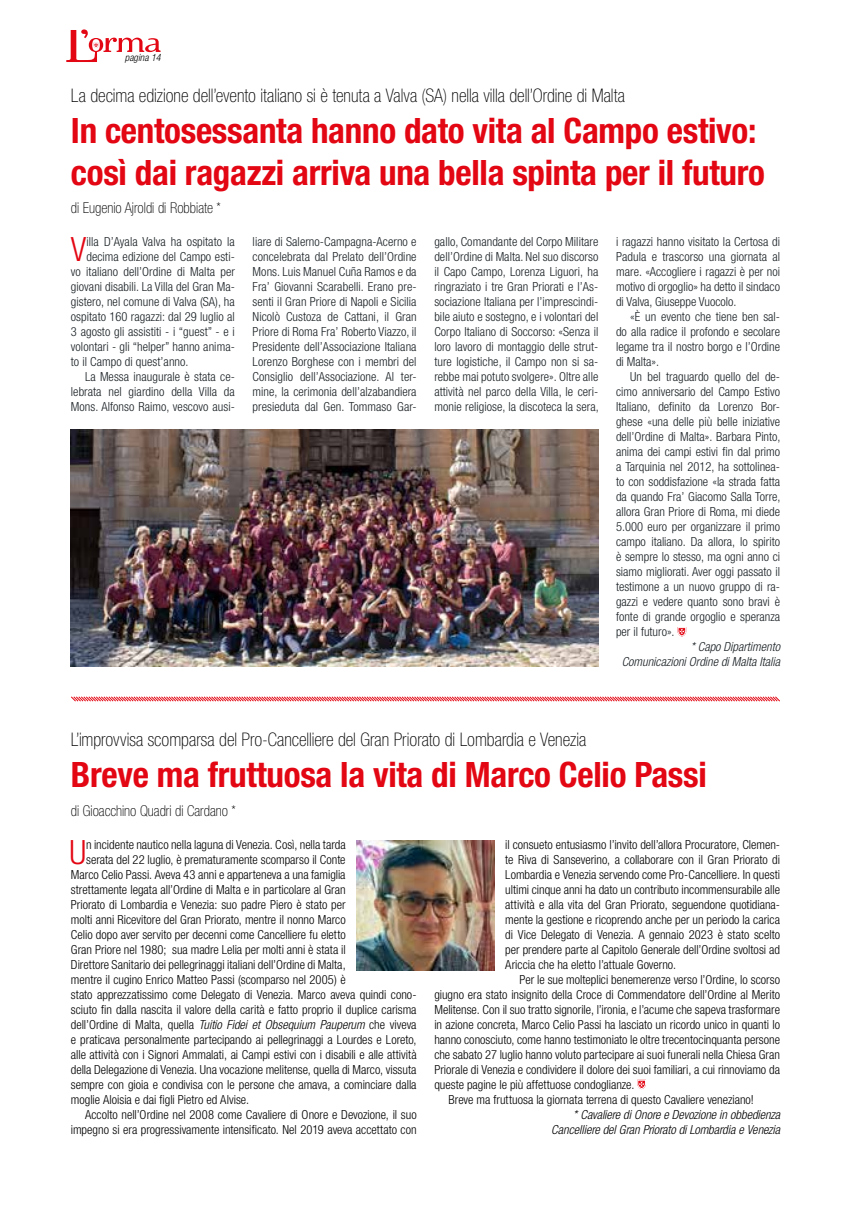
<style>
.page{position:relative;width:851px;height:1205px;background:#fff}
.page>*{position:absolute;margin:0;border:0;box-sizing:border-box;transform-origin:0 0}
.t1{font:700 condensed 35px/41.2px "Helvetica Neue LT Std";letter-spacing:-.01em;color:#e30613}
.t2{font:300 condensed 33.5px "Helvetica Neue LT Std";color:#e30613}
.t3{font:100 condensed 18.75px "Helvetica Neue LT Std";color:#000}
.t4{font:100 condensed 15px "Helvetica Neue LT Std";color:#000}
.t5{font:300 condensed 12.5px/15px "Helvetica Neue LT Std";color:#000;text-align:justify}
.t6{font:300 condensed 12.5px/15px "Helvetica Neue LT Std";letter-spacing:.005em;color:#192024;text-align:justify}
.t7{font:italic 300 condensed 12.5px/15px "Helvetica Neue LT Std";color:#000;text-align:right}
.t8{font:italic 300 condensed 12.5px/15px "Helvetica Neue LT Std";color:#192024;text-align:right}
.t9{font:italic 300 condensed 10px "Helvetica Neue LT Std";color:#000}
.s1{font-style:italic}
</style>
<div class="page">
<svg style="left:66px;top:29px;width:94px;height:33px"></svg>
<svg style="left:71px;top:696px;width:709px;height:6px"></svg>
<svg style="left:637px;top:1080px;width:9px;height:9px"></svg>
<img style="left:356px;top:840px;width:138px;height:130px">
<img style="left:71px;top:429px;width:527px;height:237px">
<svg style="left:677px;top:627px;width:9px;height:9px"></svg>
<p class="t9" style="left:125px;top:52px;width:37px">pagina 14</p>
<h3 class="t3" style="left:71px;top:85px;width:555px">La decima edizione dell’evento italiano si è tenuta a Valva (SA) nella villa dell’Ordine di Malta</h3>
<h1 class="t1" style="left:71px;top:110px;width:695px">In centosessanta hanno dato vita al Campo estivo: così dai ragazzi arriva una bella spinta per il futuro</h1>
<p class="t4" style="left:71px;top:199px;width:151px">di Eugenio Ajroldi di Robbiate *</p>
<h2 class="t2" style="left:71px;top:230px;width:17px">V</h2>
<p class="t6" style="left:86px;top:234px;width:150px">illa D’Ayala Valva ha ospitato la</p>
<p class="t6" style="left:252px;top:234px;width:165px">liare di Salerno-Campagna-Acerno e concelebrata dal Prelato dell’Ordine Mons. Luis Manuel Cuña Ramos e da Fra’ Giovanni Scarabelli. Erano pre&shy;senti il Gran Priore di Napoli e Sicilia Nicolò Custoza de Cattani, il Gran Priore di Roma Fra’ Roberto Viazzo, il Presidente dell’Associazione Italiana Lorenzo Borghese con i membri del Consiglio dell’Associazione. Al ter&shy;mine, la cerimonia dell’alzabandiera presieduta dal Gen. Tommaso Gar-</p>
<p class="t6" style="left:434px;top:234px;width:166px">gallo, Comandante del Corpo Militare dell’Ordine di Malta. Nel suo discorso il Capo Campo, Lorenza Liguori, ha ringraziato i tre Gran Priorati e l’As&shy;sociazione Italiana per l’imprescindi&shy;bile aiuto e sostegno, e i volontari del Corpo Italiano di Soccorso: «Senza il loro lavoro di montaggio delle strut&shy;ture logistiche, il Campo non si sa&shy;rebbe mai potuto svolgere». Oltre alle attività nel parco della Villa, le ceri&shy;monie religiose, la discoteca la sera,</p>
<p class="t6" style="left:616px;top:234px;width:165px">i ragazzi hanno visitato la Certosa di Padula e trascorso una giornata al mare. «Accogliere i ragazzi è per noi motivo di orgoglio» ha detto il sindaco di Valva, Giuseppe Vuocolo.</p>
<p class="t6" style="left:86px;top:249px;width:150px">decima edizione del Campo esti-</p>
<p class="t6" style="left:71px;top:264px;width:165px">vo italiano dell’Ordine di Malta per</p>
<p class="t6" style="left:71px;top:279px;width:165px">giovani disabili. La Villa del Gran Ma-</p>
<p class="t6" style="left:71px;top:294px;width:165px">gistero, nel comune di Valva (SA), ha</p>
<p class="t6" style="left:71px;top:309px;width:165px">ospitato 160 ragazzi: dal 29 luglio al</p>
<p class="t6" style="left:71px;top:324px;width:165px">3 agosto gli assistiti - i “guest” - e i</p>
<p class="t6" style="left:71px;top:339px;width:165px">volontari - gli “helper” hanno anima-</p>
<p class="t6" style="left:71px;top:354px;width:119px">to il Campo di quest’anno.</p>
<p class="t6" style="left:85px;top:369px;width:151px">La Messa inaugurale è stata ce-</p>
<p class="t6" style="left:71px;top:384px;width:165px">lebrata nel giardino della Villa da</p>
<p class="t6" style="left:71px;top:399px;width:165px">Mons. Alfonso Raimo, vescovo ausi-</p>
<p class="t6" style="left:616px;top:309px;width:165px;text-indent:14px">«È un evento che tiene ben sal&shy;do alla radice il profondo e secolare legame tra il nostro borgo e l’Ordine di Malta».</p>
<p class="t6" style="left:616px;top:369px;width:166px;text-indent:14px">Un bel traguardo quello del de&shy;cimo anniversario del Campo Estivo Italiano, definito da Lorenzo Bor&shy;ghese «una delle più belle iniziative dell’Ordine di Malta». Barbara Pinto, anima dei campi estivi fin dal primo a Tarquinia nel 2012, ha sottolinea&shy;to con soddisfazione «la strada fatta da quando Fra’ Giacomo Salla Torre, allora Gran Priore di Roma, mi diede 5.000 euro per organizzare il primo campo italiano. Da allora, lo spirito è sempre lo stesso, ma ogni anno ci siamo migliorati. Aver oggi passato il testimone a un nuovo gruppo di ra&shy;gazzi e vedere quanto sono bravi è fonte di grande orgoglio e speranza per il futuro».</p>
<p class="t8" style="left:621px;top:640px;width:160px">* Capo Dipartimento<br>Comunicazioni Ordine di Malta Italia</p>
<h3 class="t3" style="left:71px;top:729px;width:516px">L’improvvisa scomparsa del Pro-Cancelliere del Gran Priorato di Lombardia e Venezia</h3>
<h1 class="t1" style="left:71px;top:754px;width:637px">Breve ma fruttuosa la vita di Marco Celio Passi</h1>
<p class="t4" style="left:71px;top:802px;width:166px">di Gioacchino Quadri di Cardano *</p>
<p class="t5" style="left:505px;top:837px;width:276px">il consueto entusiasmo l’invito dell’allora Procuratore, Clemen&shy;te Riva di Sanseverino, a collaborare con il Gran Priorato di Lombardia e Venezia servendo come Pro-Cancelliere. In questi ultimi cinque anni ha dato un contributo incommensurabile alle attività e alla vita del Gran Priorato, seguendone quotidiana&shy;mente la gestione e ricoprendo anche per un periodo la carica di Vice Delegato di Venezia. A gennaio 2023 è stato scelto per prendere parte al Capitolo Generale dell’Ordine svoltosi ad Ariccia che ha eletto l’attuale Governo.</p>
<p class="t5" style="left:519px;top:972px;width:262px">Per le sue molteplici benemerenze verso l’Ordine, lo scorso</p>
<p class="t5" style="left:434px;top:987px;width:347px">giugno era stato insignito della Croce di Commendatore dell’Ordine al Merito</p>
<p class="t5" style="left:434px;top:1002px;width:347px">Melitense. Con il suo tratto signorile, l’ironia, e l’acume che sapeva trasformare</p>
<p class="t5" style="left:434px;top:1017px;width:347px">in azione concreta, Marco Celio Passi ha lasciato un ricordo unico in quanti lo</p>
<p class="t5" style="left:434px;top:1032px;width:347px">hanno conosciuto, come hanno testimoniato le oltre trecentocinquanta persone</p>
<p class="t5" style="left:434px;top:1047px;width:347px">che sabato 27 luglio hanno voluto partecipare ai suoi funerali nella Chiesa Gran</p>
<p class="t5" style="left:434px;top:1062px;width:347px">Priorale di Venezia e condividere il dolore dei suoi familiari, a cui rinnoviamo da</p>
<p class="t5" style="left:434px;top:1077px;width:201px">queste pagine le più affettuose condoglianze.</p>
<p class="t5" style="left:448px;top:1092px;width:307px">Breve ma fruttuosa la giornata terrena di questo Cavaliere veneziano!</p>
<p class="t7" style="left:551px;top:1107px;width:230px">* Cavaliere di Onore e Devozione in obbedienza<br>Cancelliere del Gran Priorato di Lombardia e Venezia</p>
<h2 class="t2" style="left:69px;top:833px;width:18px">U</h2>
<p class="t5" style="left:86px;top:837px;width:261px">n incidente nautico nella laguna di Venezia. Così, nella tarda</p>
<p class="t5" style="left:86px;top:852px;width:261px">serata del 22 luglio, è prematuramente scomparso il Conte</p>
<p class="t5" style="left:71px;top:867px;width:276px">Marco Celio Passi. Aveva 43 anni e apparteneva a una famiglia</p>
<p class="t5" style="left:71px;top:882px;width:276px">strettamente legata all’Ordine di Malta e in particolare al Gran</p>
<p class="t5" style="left:71px;top:897px;width:276px">Priorato di Lombardia e Venezia: suo padre Piero è stato per</p>
<p class="t5" style="left:71px;top:912px;width:276px">molti anni Ricevitore del Gran Priorato, mentre il nonno Marco</p>
<p class="t5" style="left:71px;top:927px;width:276px">Celio dopo aver servito per decenni come Cancelliere fu eletto</p>
<p class="t5" style="left:71px;top:942px;width:276px">Gran Priore nel 1980; sua madre Lelia per molti anni è stata il</p>
<p class="t5" style="left:71px;top:957px;width:276px">Direttore Sanitario dei pellegrinaggi italiani dell’Ordine di Malta,</p>
<p class="t5" style="left:71px;top:972px;width:276px">mentre il cugino Enrico Matteo Passi (scomparso nel 2005) è</p>
<p class="t5" style="left:71px;top:987px;width:347px">stato apprezzatissimo come Delegato di Venezia. Marco aveva quindi cono-</p>
<p class="t5" style="left:71px;top:1002px;width:347px">sciuto fin dalla nascita il valore della carità e fatto proprio il duplice carisma</p>
<p class="t5" style="left:71px;top:1017px;width:347px">dell’Ordine di Malta, quella <span class="s1">Tuitio Fidei et Obsequium Pauperum</span> che viveva</p>
<p class="t5" style="left:71px;top:1032px;width:347px">e praticava personalmente partecipando ai pellegrinaggi a Lourdes e Loreto,</p>
<p class="t5" style="left:71px;top:1047px;width:347px">alle attività con i Signori Ammalati, ai Campi estivi con i disabili e alle attività</p>
<p class="t5" style="left:71px;top:1062px;width:347px">della Delegazione di Venezia. Una vocazione melitense, quella di Marco, vissuta</p>
<p class="t5" style="left:71px;top:1077px;width:347px">sempre con gioia e condivisa con le persone che amava, a cominciare dalla</p>
<p class="t5" style="left:71px;top:1092px;width:180px">moglie Aloisia e dai figli Pietro ed Alvise.</p>
<p class="t5" style="left:85px;top:1107px;width:333px">Accolto nell’Ordine nel 2008 come Cavaliere di Onore e Devozione, il suo</p>
<p class="t5" style="left:71px;top:1122px;width:347px">impegno si era progressivamente intensificato. Nel 2019 aveva accettato con</p>
</div>
